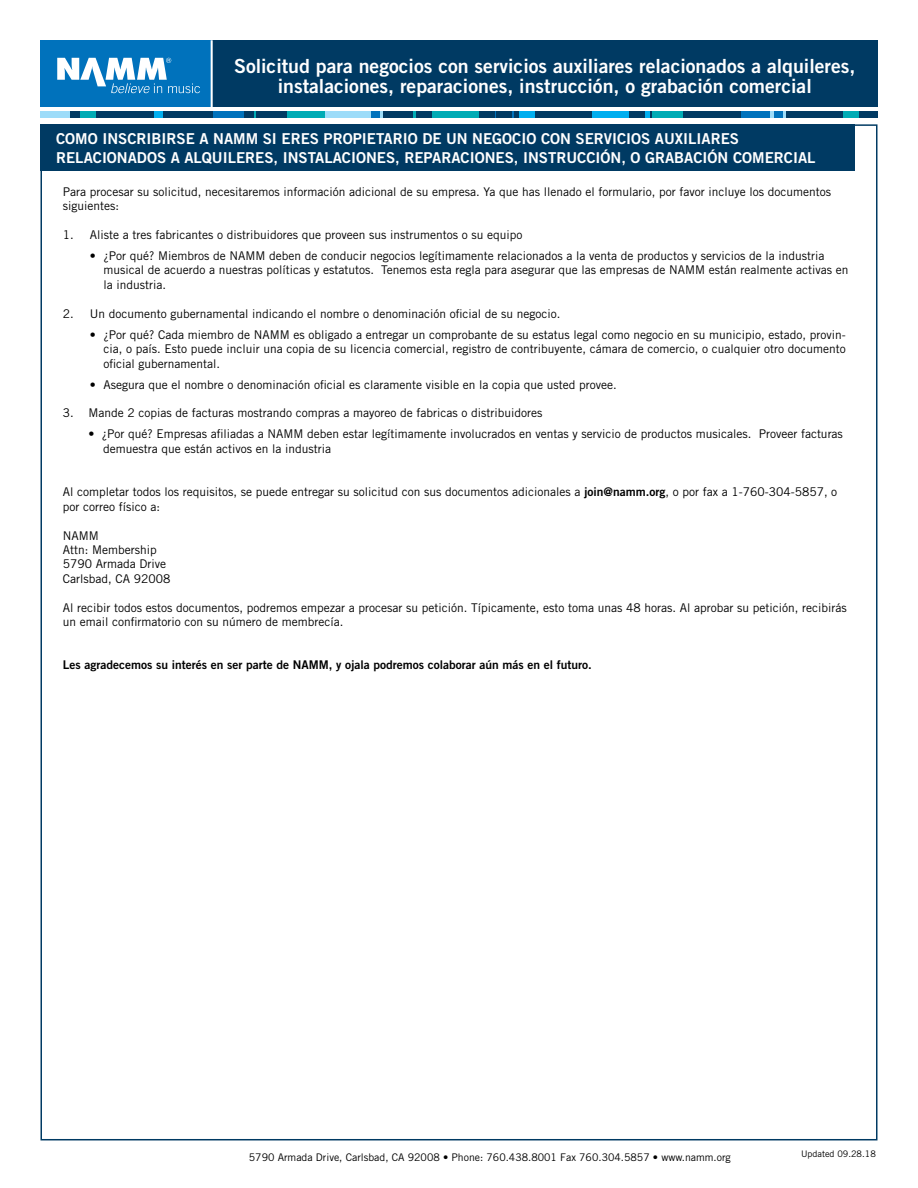
<style>
.page{position:relative;width:918px;height:1188px;background:#fff}
.page>*{position:absolute;margin:0;border:0;box-sizing:border-box;transform-origin:0 0}
.t1{font:19.5px/19.5px "Trade Gothic Bold Two";color:#fff;text-align:center}
.t2{font:15px/19.5px "Trade Gothic Bold Two";color:#fff}
.t3{font:12px/14.4px "Trade Gothic";color:#000}
.t4{font:12px "Trade Gothic Bold Two";color:#000}
.t5{font:10.5px "Trade Gothic";color:#000}
.t6{font:9px "Trade Gothic";color:#000}
.s1{font-family:"Trade Gothic Bold Two"}
</style>
<div class="page">
<div style="left:40px;top:40px;width:172px;height:67px;background:#0072bc"></div>
<div style="left:40px;top:112px;width:31px;height:6px;background:#9ddcf9"></div>
<div style="left:70px;top:112px;width:92px;height:6px;background:#003a63"></div>
<div style="left:81px;top:112px;width:15px;height:6px;background:#00abb5"></div>
<div style="left:155px;top:112px;width:8px;height:6px;background:#00aeef"></div>
<div style="left:163px;top:112px;width:91px;height:6px;background:#003a63"></div>
<div style="left:214px;top:112px;width:30px;height:6px;background:#0072bc"></div>
<div style="left:254px;top:112px;width:72px;height:6px;background:#00abb5"></div>
<div style="left:257px;top:112px;width:30px;height:6px;background:#003a63"></div>
<div style="left:325px;top:112px;width:91px;height:6px;background:#9ddcf9"></div>
<div style="left:371px;top:112px;width:9px;height:6px;background:#0072bc"></div>
<div style="left:383px;top:112px;width:31px;height:6px;background:#003a63"></div>
<div style="left:413px;top:112px;width:72px;height:6px;background:#00abb5"></div>
<div style="left:416px;top:112px;width:16px;height:6px;background:#003a63"></div>
<svg style="left:494px;top:112px;width:20px;height:6px"></svg>
<div style="left:479px;top:112px;width:15px;height:6px;background:#003a63"></div>
<div style="left:496px;top:112px;width:16px;height:6px;background:#003a63"></div>
<div style="left:514px;top:112px;width:92px;height:6px;background:#003a63"></div>
<div style="left:519px;top:112px;width:16px;height:6px;background:#00aeef"></div>
<div style="left:592px;top:112px;width:58px;height:6px;background:#00aeef"></div>
<div style="left:630px;top:112px;width:15px;height:6px;background:#003a63"></div>
<div style="left:650px;top:112px;width:91px;height:6px;background:#003a63"></div>
<div style="left:653px;top:112px;width:30px;height:6px;background:#00abb5"></div>
<div style="left:741px;top:112px;width:30px;height:6px;background:#0072bc"></div>
<svg style="left:771px;top:112px;width:15px;height:6px"></svg>
<div style="left:774px;top:112px;width:8px;height:6px;background:#0072bc"></div>
<div style="left:786px;top:112px;width:92px;height:6px;background:#003a63"></div>
<div style="left:843px;top:112px;width:16px;height:6px;background:#00abb5"></div>
<div style="left:212px;top:40px;width:666px;height:67px;background:#003a63"></div>
<svg style="left:57px;top:58px;width:143px;height:35px"></svg>
<div style="left:40px;top:124px;width:815px;height:47px;background:#003a63"></div>
<hr style="left:211px;top:40px;width:2px;height:69px;background:#fff">
<h1 class="t1" style="left:234px;top:56px;width:623px">Solicitud para negocios con servicios auxiliares relacionados a alquileres, instalaciones, reparaciones, instrucción, o grabación comercial</h1>
<p class="t2" style="left:56px;top:128px;width:761px">COMO INSCRIBIRSE A NAMM SI ERES PROPIETARIO DE UN NEGOCIO CON SERVICIOS AUXILIARES<br>RELACIONADOS A ALQUILERES, INSTALACIONES, REPARACIONES, INSTRUCCIÓN, O GRABACIÓN COMERCIAL</p>
<p class="t3" style="left:63px;top:184px;width:770px">Para procesar su solicitud, necesitaremos información adicional de su empresa. Ya que has llenado el formulario, por favor incluye los documentos siguientes:</p>
<p class="t3" style="left:63px;top:227px;width:461px">1. Aliste a tres fabricantes o distribuidores que proveen sus instrumentos o su equipo</p>
<p class="t3" style="left:103px;top:248px;width:747px;text-indent:-14px">• ¿Por qué? Miembros de NAMM deben de conducir negocios legítimamente relacionados a la venta de productos y servicios de la industria musical de acuerdo a nuestras políticas y estatutos. Tenemos esta regla para asegurar que las empresas de NAMM están realmente activas en la industria.</p>
<p class="t3" style="left:63px;top:306px;width:499px">2. Un documento gubernamental indicando el nombre o denominación oficial de su negocio.</p>
<p class="t3" style="left:103px;top:327px;width:744px;text-align:justify;text-indent:-14px">• ¿Por qué? Cada miembro de NAMM es obligado a entregar un comprobante de su estatus legal como negocio en su municipio, estado, provin&shy;cia, o país. Esto puede incluir una copia de su licencia comercial, registro de contribuyente, cámara de comercio, o cualquier otro documento oficial gubernamental.</p>
<p class="t3" style="left:90px;top:377px;width:528px">• Asegura que el nombre o denominación oficial es claramente visible en la copia que usted provee.</p>
<p class="t3" style="left:63px;top:406px;width:481px">3. Mande 2 copias de facturas mostrando compras a mayoreo de fabricas o distribuidores</p>
<p class="t3" style="left:103px;top:427px;width:741px;text-indent:-15px">• ¿Por qué? Empresas afiliadas a NAMM deben estar legítimamente involucrados en ventas y servicio de productos musicales. Proveer facturas demuestra que están activos en la industria</p>
<p class="t3" style="left:63px;top:485px;width:776px">Al completar todos los requisitos, se puede entregar su solicitud con sus documentos adicionales a <span class="s1">join@namm.org</span>, o por fax a 1-760-304-5857, o por correo físico a:</p>
<p class="t3" style="left:63px;top:528px;width:109px">NAMM<br>Attn: Membership<br>5790 Armada Drive<br>Carlsbad, CA 92008</p>
<p class="t3" style="left:63px;top:600px;width:785px">Al recibir todos estos documentos, podremos empezar a procesar su petición. Típicamente, esto toma unas 48 horas. Al aprobar su petición, recibirás un email confirmatorio con su número de membrecía.</p>
<p class="t4" style="left:63px;top:657px;width:530px">Les agradecemos su interés en ser parte de NAMM, y ojala podremos colaborar aún más en el futuro.</p>
<p class="t5" style="left:249px;top:1151px;width:483px">5790 Armada Drive, Carlsbad, CA 92008 • Phone: 760.438.8001 Fax 760.304.5857 • www.namm.org</p>
<p class="t6" style="left:801px;top:1149px;width:76px">Updated 09.28.18</p>
</div>
